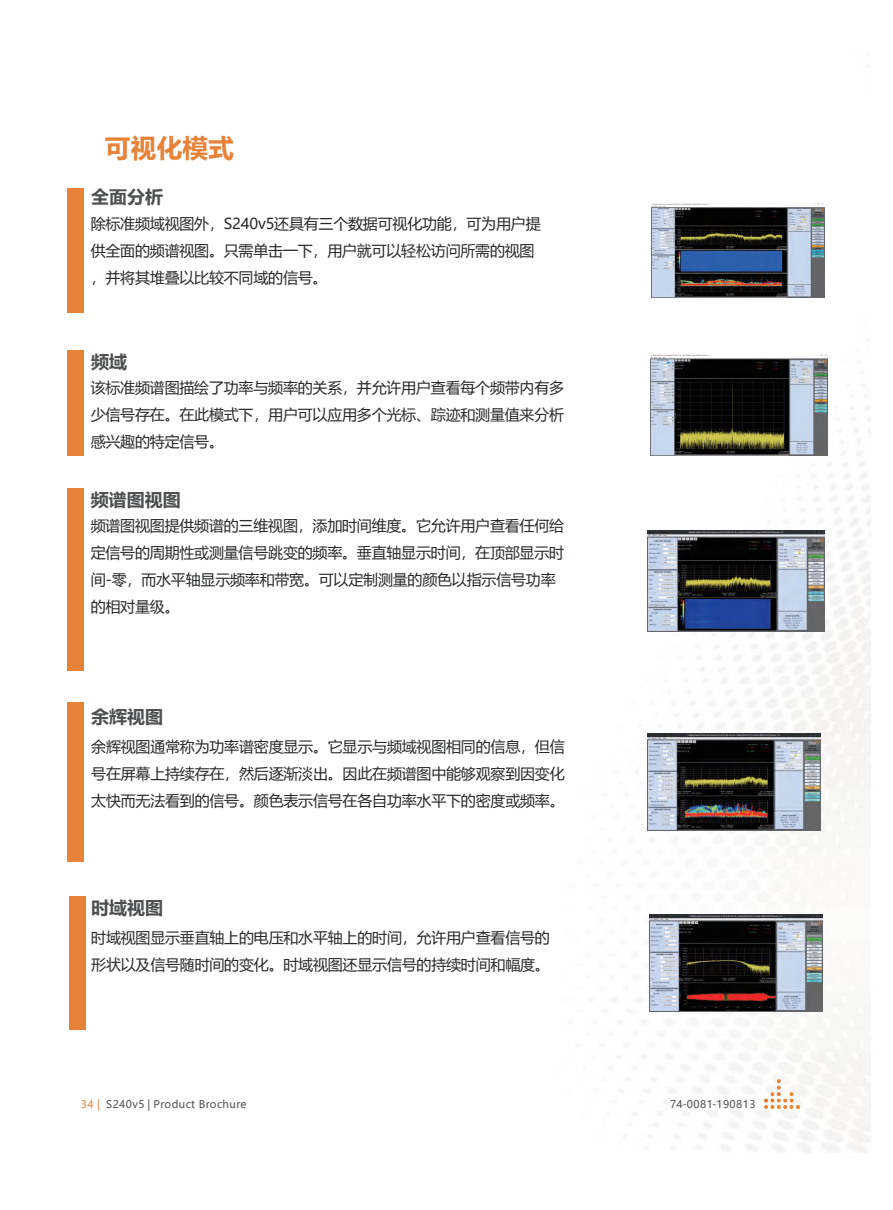
<style>
.page{position:relative;width:893px;height:1210px;background:#fff}
.page>*{position:absolute;margin:0;border:0;box-sizing:border-box;transform-origin:0 0}
.t1{font:700 25.5px "Microsoft Ya Hei";letter-spacing:.015em;color:#e78339}
.t2{font:700 17.55px "Microsoft Ya Hei";color:#4e4f50}
.t3{font:15px/27px "Microsoft Ya Hei";letter-spacing:-.015em;color:#282929}
.t4{font:10.5px "Microsoft Ya Hei";letter-spacing:.04em;color:#4e4f50}
.s1{color:#e78339}
</style>
<div class="page">
<img style="left:67px;top:203px;width:803px;height:950px">
<div style="left:67px;top:188px;width:17px;height:125px;background:#e78339"></div>
<div style="left:67px;top:350px;width:17px;height:106px;background:#e78339"></div>
<div style="left:67px;top:488px;width:17px;height:183px;background:#e78339"></div>
<div style="left:69px;top:896px;width:17px;height:134px;background:#e78339"></div>
<img style="left:764px;top:1079px;width:34px;height:30px">
<div style="left:67px;top:703px;width:17px;height:159px;background:#e78339"></div>
<img style="left:647px;top:733px;width:173px;height:98px">
<img style="left:649px;top:914px;width:173px;height:97px">
<img style="left:647px;top:531px;width:177px;height:100px">
<img style="left:650px;top:354px;width:176px;height:101px">
<img style="left:651px;top:204px;width:173px;height:93px">
<h1 class="t1" style="left:105px;top:130px;width:131px">可视化模式</h1>
<p class="t2" style="left:91px;top:184px;width:74px">全面分析</p>
<p class="t3" style="left:91px;top:210px;width:451px">除标准频域视图外，S240v5还具有三个数据可视化功能，可为用户提供全面的频谱视图。只需单击一下，用户就可以轻松访问所需的视图，并将其堆叠以比较不同域的信号。</p>
<p class="t2" style="left:91px;top:349px;width:37px">频域</p>
<p class="t3" style="left:91px;top:374px;width:475px;text-align:justify">该标准频谱图描绘了功率与频率的关系，并允许用户查看每个频带内有多少信号存在。在此模式下，用户可以应用多个光标、踪迹和测量值来分析感兴趣的特定信号。</p>
<p class="t2" style="left:91px;top:487px;width:91px">频谱图视图</p>
<p class="t3" style="left:91px;top:511px;width:475px">频谱图视图提供频谱的三维视图，添加时间维度。它允许用户查看任何给定信号的周期性或测量信号跳变的频率。垂直轴显示时间，在顶部显示时间-零，而水平轴显示频率和带宽。可以定制测量的颜色以指示信号功率的相对量级。</p>
<p class="t2" style="left:91px;top:705px;width:74px">余辉视图</p>
<p class="t3" style="left:91px;top:732px;width:475px;text-align:justify">余辉视图通常称为功率谱密度显示。它显示与频域视图相同的信息，但信号在屏幕上持续存在，然后逐渐淡出。因此在频谱图中能够观察到因变化太快而无法看到的信号。颜色表示信号在各自功率水平下的密度或频率。</p>
<p class="t2" style="left:91px;top:896px;width:74px">时域视图</p>
<p class="t3" style="left:91px;top:924px;width:460px">时域视图显示垂直轴上的电压和水平轴上的时间，允许用户查看信号的形状以及信号随时间的变化。时域视图还显示信号的持续时间和幅度。</p>
<p class="t4" style="left:81px;top:1097px;width:167px"><span class="s1">34 |</span> S240v5 | Product Brochure</p>
<p class="t4" style="left:669px;top:1097px;width:87px">74-0081-190813</p>
</div>
